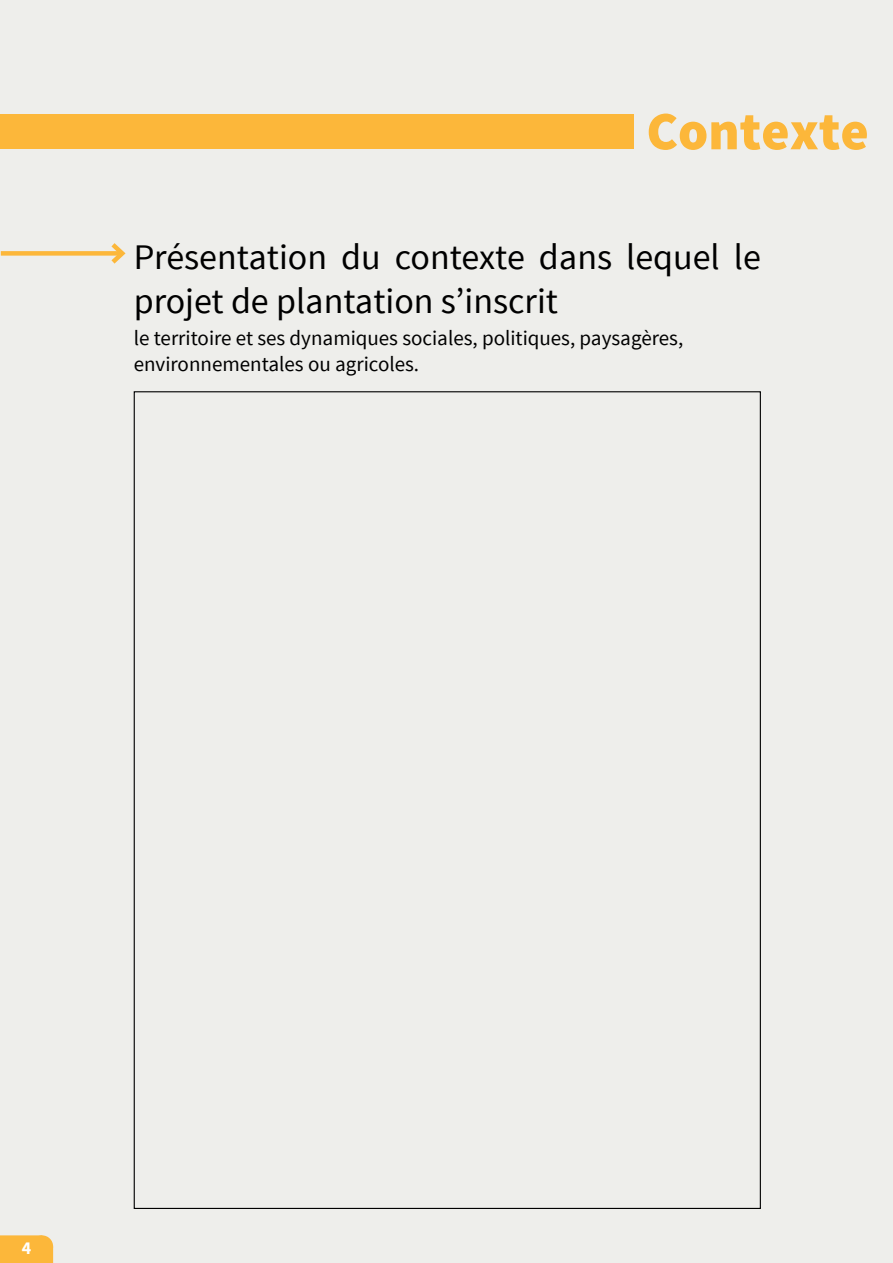
<style>
.page{position:relative;width:893px;height:1263px;background:#eeeeeb}
.page>*{position:absolute;margin:0;border:0;box-sizing:border-box;transform-origin:0 0}
.t1{font:900 54px "Source Sans Pro";color:#fcb73a}
.t2{font:36px/43.2px "Source Sans Pro";color:#000}
.t3{font:21px/25.2px "Source Sans Pro";color:#000}
.t4{font:700 18px "Source Sans Pro";color:#fff}
</style>
<div class="page">
<svg style="left:0;top:1235px;width:53px;height:28px"></svg>
<div style="left:31px;top:1235px;width:22px;height:22px;background:#fcb73a;border-radius:50%"></div>
<div style="left:0;top:115px;width:634px;height:34px;background:#fcb73a"></div>
<div style="left:1px;top:251px;width:121px;height:5px;background:#fcb73a"></div>
<svg style="left:107px;top:243px;width:19px;height:21px"></svg>
<h1 class="t1" style="left:646px;top:110px;width:224px">Contexte</h1>
<h2 class="t2" style="left:134px;top:239px;width:629px">Présentation du contexte dans lequel le projet de plantation s’inscrit</h2>
<p class="t3" style="left:134px;top:327px;width:551px">le territoire et ses dynamiques sociales, politiques, paysagères, environnementales ou agricoles.</p>
<p class="t4" style="left:22px;top:1241px;width:11px">4</p>
</div>
